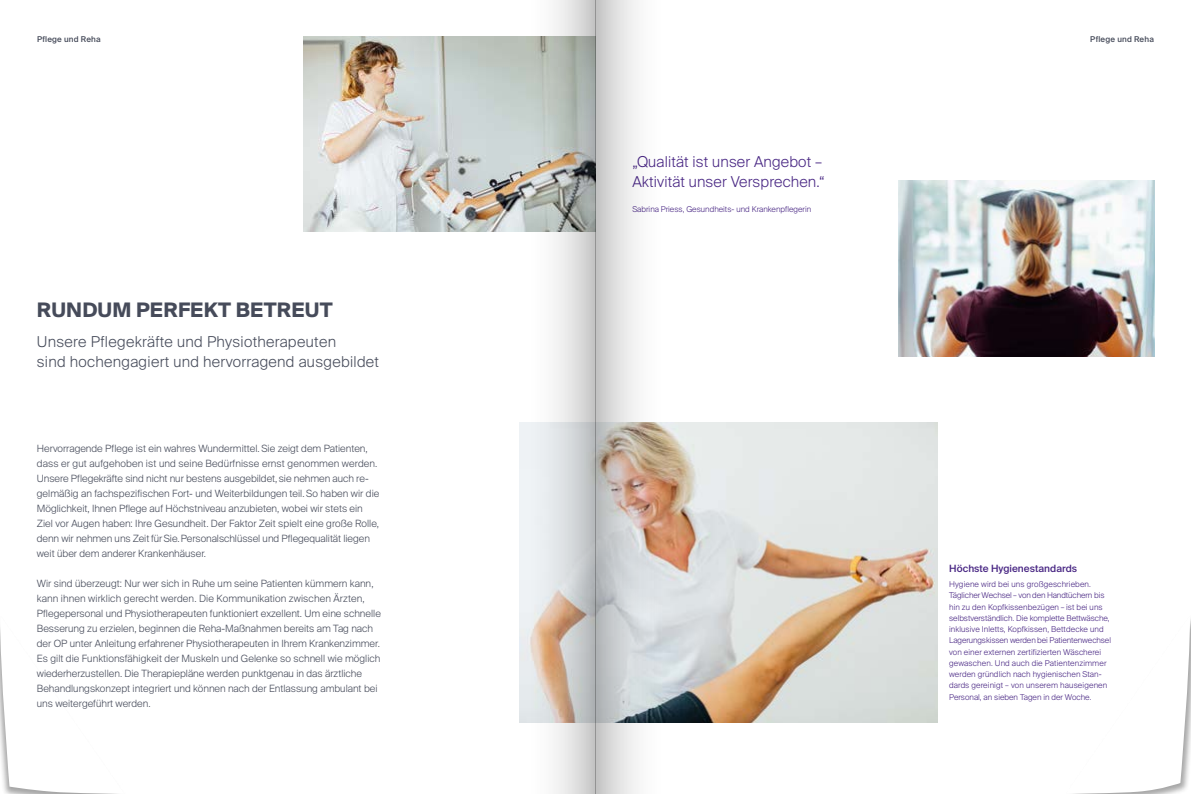
<style>
.page{position:relative;width:1191px;height:794px;background:#fff}
.page>*{position:absolute;margin:0;border:0;box-sizing:border-box;transform-origin:0 0}
.t1{font:700 20px "Suisse Intl";letter-spacing:.01em;color:#464b5a}
.t2{font:300 15px/20px "Suisse Intl";letter-spacing:.02em;color:#464b5a}
.t3{font:300 15px/20px "Suisse Intl";letter-spacing:.01em;color:#482683}
.t4{font:300 10px/15px "Suisse Intl";color:#464b5a}
.t5{font:500 10px "Suisse Intl";letter-spacing:.005em;color:#482683}
.t6{font:300 8px/11.2px "Suisse Intl";letter-spacing:.01em;color:#482683}
.t7{font:500 8px "Suisse Intl";letter-spacing:.02em;color:#464b5a}
</style>
<div class="page">
<svg style="left:0;top:628px;width:117px;height:166px"></svg>
<svg style="left:1074px;top:629px;width:116px;height:165px"></svg>
<img style="left:680px;top:422px;width:257px;height:300px">
<img style="left:899px;top:180px;width:255px;height:177px">
<img style="left:303px;top:37px;width:207px;height:195px">
<svg style="left:595px;top:0;width:85px;height:794px"></svg>
<svg style="left:510px;top:0;width:85px;height:794px"></svg>
<p class="t7" style="left:37px;top:34px;width:65px">Pflege und Reha</p>
<h1 class="t1" style="left:37px;top:298px;width:297px">RUNDUM PERFEKT BETREUT</h1>
<h2 class="t2" style="left:37px;top:332px;width:344px">Unsere Pflegekräfte und Physiotherapeuten<br>sind hochengagiert und hervorragend ausgebildet</h2>
<p class="t4" style="left:37px;top:441px;width:344px">Hervorragende Pflege ist ein wahres Wundermittel. Sie zeigt dem Patienten, dass er gut aufgehoben ist und seine Bedürfnisse ernst genommen werden.<br>Unsere Pflegekräfte sind nicht nur bestens ausgebildet, sie nehmen auch re&shy;gelmäßig an fachspezifischen Fort- und Weiterbildungen teil. So haben wir die Möglichkeit, Ihnen Pflege auf Höchstniveau anzubieten, wobei wir stets ein Ziel vor Augen haben: Ihre Gesundheit. Der Faktor Zeit spielt eine große Rolle, denn wir nehmen uns Zeit für Sie. Personalschlüssel und Pflegequalität liegen weit über dem anderer Krankenhäuser.</p>
<p class="t4" style="left:37px;top:576px;width:345px">Wir sind überzeugt: Nur wer sich in Ruhe um seine Patienten kümmern kann, kann ihnen wirklich gerecht werden. Die Kommunikation zwischen Ärzten, Pflegepersonal und Physiotherapeuten funktioniert exzellent. Um eine schnelle Besserung zu erzielen, beginnen die Reha-Maßnahmen bereits am Tag nach der OP unter Anleitung erfahrener Physiotherapeuten in Ihrem Krankenzimmer.<br>Es gilt die Funktionsfähigkeit der Muskeln und Gelenke so schnell wie möglich wiederherzustellen. Die Therapiepläne werden punktgenau in das ärztliche Behandlungskonzept integriert und können nach der Entlassung ambulant bei uns weitergeführt werden.</p>
<h2 class="t3" style="left:632px;top:152px;width:194px">„Qualität ist unser Angebot –<br>Aktivität unser Versprechen.“</h2>
<p class="t6" style="left:632px;top:203px;width:180px">Sabrina Priess, Gesundheits- und Krankenpflegerin</p>
<p class="t7" style="left:1090px;top:34px;width:65px">Pflege und Reha</p>
<p class="t5" style="left:949px;top:563px;width:130px">Höchste Hygienestandards</p>
<p class="t6" style="left:949px;top:578px;width:163px">Hygiene wird bei uns großgeschrieben.<br>Täglicher Wechsel – von den Handtüchern bis hin zu den Kopfkissenbezügen – ist bei uns selbstverständlich. Die komplette Bettwäsche, inklusive Inletts, Kopfkissen, Bettdecke und Lagerungskissen werden bei Patientenwechsel von einer externen zertifizierten Wäscherei gewaschen. Und auch die Patientenzimmer werden gründlich nach hygienischen Stan&shy;dards gereinigt – von unserem hauseigenen Personal, an sieben Tagen in der Woche.</p>
</div>
